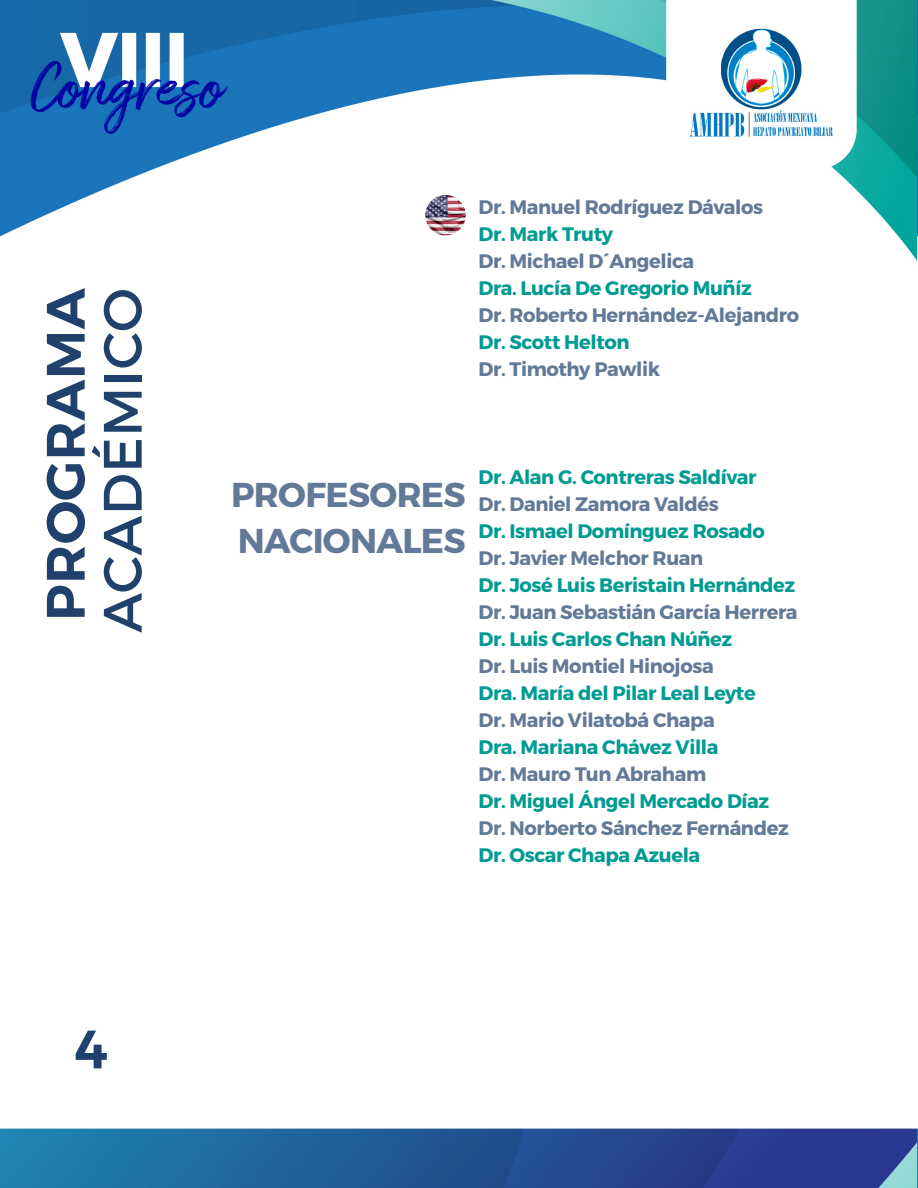
<style>
.page{position:relative;width:918px;height:1188px;background:#fff}
.page>*{position:absolute;margin:0;border:0;box-sizing:border-box;transform-origin:0 0}
.t1{font:600 54px "Montserrat";letter-spacing:.01em;color:#1f416b}
.t2{font:54px "Montserrat";letter-spacing:.01em;color:#1f416b}
.t3{font:700 34.5px "Montserrat";letter-spacing:-.02em;color:#627a97}
.t4{font:700 19.5px "Montserrat";letter-spacing:-.02em;color:#627a97}
.t5{font:700 19.5px "Montserrat";letter-spacing:-.02em;color:#009b92}
</style>
<div class="page">
<img style="left:0;top:0;width:918px;height:1188px">
<img style="left:425px;top:195px;width:41px;height:40px;border-radius:20px">
<p class="t1" style="left:32px;top:621px;width:335px;rotate:-90deg">PROGRAMA</p>
<p class="t2" style="left:89px;top:633px;width:346px;rotate:-90deg">ACADÉMICO</p>
<h1 class="t1" style="left:74px;top:1016px;width:35px">4</h1>
<p class="t4" style="left:478px;top:195px;width:286px">Dr. Manuel Rodríguez Dávalos</p>
<p class="t5" style="left:478px;top:222px;width:136px">Dr. Mark Truty</p>
<p class="t4" style="left:478px;top:249px;width:217px">Dr. Michael D´Angelica</p>
<p class="t5" style="left:478px;top:276px;width:275px">Dra. Lucía De Gregorio Muñíz</p>
<p class="t4" style="left:478px;top:303px;width:322px">Dr. Roberto Hernández-Alejandro</p>
<p class="t5" style="left:478px;top:330px;width:153px">Dr. Scott Helton</p>
<p class="t4" style="left:478px;top:357px;width:183px">Dr. Timothy Pawlik</p>
<p class="t3" style="left:231px;top:473px;width:236px">PROFESORES</p>
<p class="t3" style="left:238px;top:520px;width:229px">NACIONALES</p>
<p class="t5" style="left:478px;top:465px;width:280px">Dr. Alan G. Contreras Saldívar</p>
<p class="t4" style="left:478px;top:492px;width:242px">Dr. Daniel Zamora Valdés</p>
<p class="t5" style="left:478px;top:519px;width:288px">Dr. Ismael Domínguez Rosado</p>
<p class="t4" style="left:478px;top:546px;width:226px">Dr. Javier Melchor Ruan</p>
<p class="t5" style="left:478px;top:573px;width:318px">Dr. José Luis Beristain Hernández</p>
<p class="t4" style="left:478px;top:600px;width:321px">Dr. Juan Sebastián García Herrera</p>
<p class="t5" style="left:478px;top:627px;width:255px">Dr. Luis Carlos Chan Núñez</p>
<p class="t4" style="left:478px;top:654px;width:237px">Dr. Luis Montiel Hinojosa</p>
<p class="t5" style="left:478px;top:681px;width:279px">Dra. María del Pilar Leal Leyte</p>
<p class="t4" style="left:478px;top:708px;width:238px">Dr. Mario Vilatobá Chapa</p>
<p class="t5" style="left:478px;top:735px;width:241px">Dra. Mariana Chávez Villa</p>
<p class="t4" style="left:478px;top:762px;width:229px">Dr. Mauro Tun Abraham</p>
<p class="t5" style="left:478px;top:789px;width:292px">Dr. Miguel Ángel Mercado Díaz</p>
<p class="t4" style="left:478px;top:816px;width:312px">Dr. Norberto Sánchez Fernández</p>
<p class="t5" style="left:478px;top:843px;width:223px">Dr. Oscar Chapa Azuela</p>
</div>
